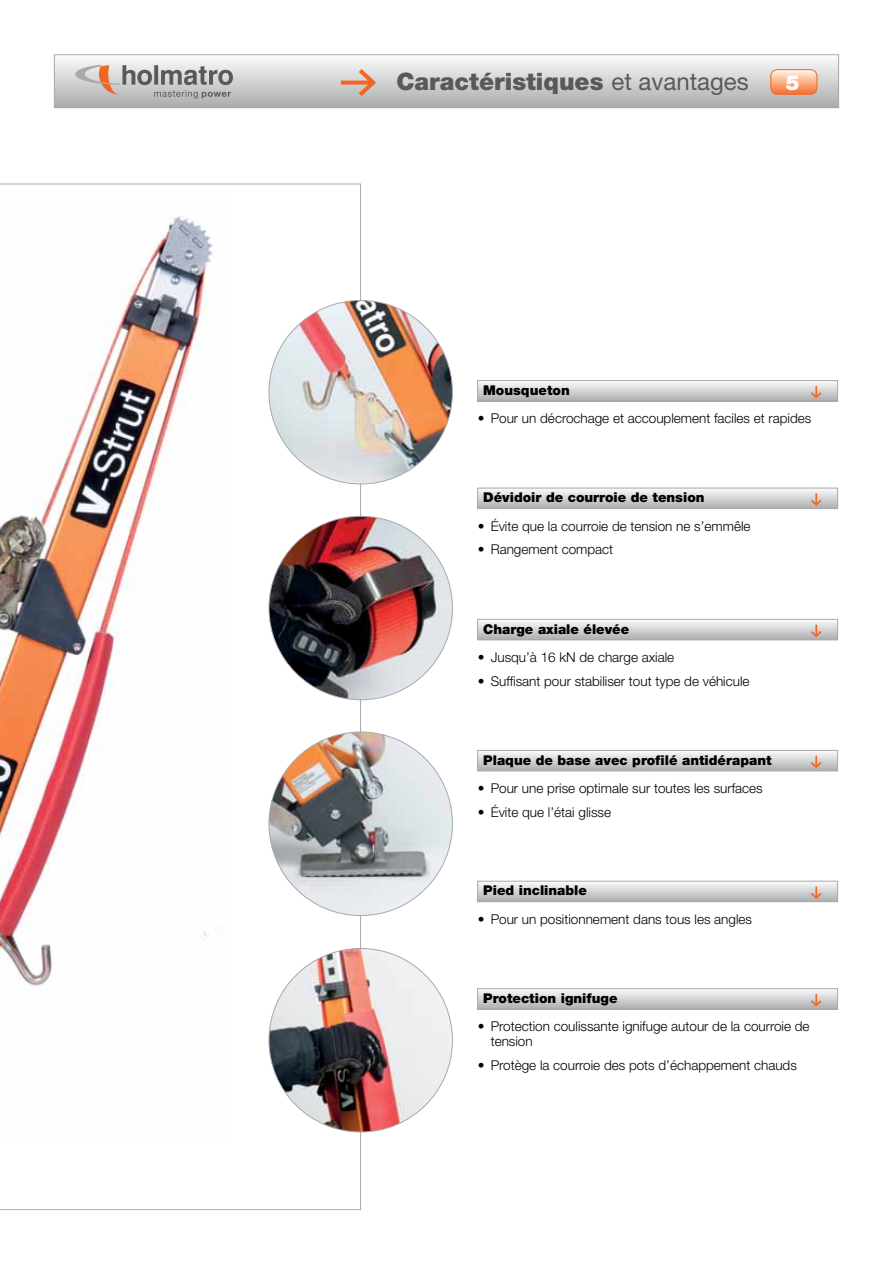
<style>
.page{position:relative;width:893px;height:1263px;background:#fff}
.page>*{position:absolute;margin:0;border:0;box-sizing:border-box;transform-origin:0 0}
.t1{font:900 24px "Helvetica Neue LT Std";color:#58595b}
.t2{font:900 20.55px "Helvetica Neue LT Std";color:#fff}
.t3{font:300 13.5px/15px "Helvetica Neue LT Std";color:#000}
.t4{font:900 13.5px "Helvetica Neue LT Std";color:#000}
.s1{font-weight:400}
</style>
<div class="page">
<div style="left:54px;top:55px;width:785px;height:53px;background:linear-gradient(to bottom,#fbfbfc,#a9abae)"></div>
<div style="left:54px;top:54px;width:785px;height:54px;border:1px solid #a7a9ac"></div>
<svg style="left:771px;top:70px;width:46px;height:24px"></svg>
<div style="left:770px;top:69px;width:47px;height:26px;border:1px solid #f26522;border-radius:7px"></div>
<svg style="left:75px;top:65px;width:158px;height:34px;background:#b5b1b0"></svg>
<svg style="left:0;top:184px;width:361px;height:1026px"></svg>
<svg style="left:479px;top:383px;width:357px;height:16px;background:#d2d4d5"></svg>
<div style="left:477px;top:380px;width:361px;height:21px;border:1px solid #a7a9ac"></div>
<svg style="left:809px;top:386px;width:14px;height:14px"></svg>
<svg style="left:479px;top:490px;width:357px;height:17px;background:#d2d3d5"></svg>
<div style="left:477px;top:488px;width:361px;height:21px;border:1px solid #a7a9ac"></div>
<svg style="left:809px;top:493px;width:14px;height:14px"></svg>
<svg style="left:479px;top:621px;width:357px;height:17px;background:#d3d5d6"></svg>
<div style="left:477px;top:619px;width:361px;height:21px;border:1px solid #a7a9ac"></div>
<svg style="left:809px;top:625px;width:14px;height:13px"></svg>
<svg style="left:479px;top:752px;width:357px;height:17px;background:#d3d5d6"></svg>
<div style="left:477px;top:750px;width:361px;height:21px;border:1px solid #a7a9ac"></div>
<svg style="left:809px;top:756px;width:14px;height:13px"></svg>
<svg style="left:479px;top:883px;width:357px;height:17px;background:#d3d4d5"></svg>
<div style="left:477px;top:881px;width:361px;height:21px;border:1px solid #a7a9ac"></div>
<svg style="left:809px;top:886px;width:14px;height:14px"></svg>
<svg style="left:479px;top:991px;width:357px;height:16px;background:#d2d4d5"></svg>
<div style="left:477px;top:988px;width:361px;height:21px;border:1px solid #a7a9ac"></div>
<svg style="left:809px;top:994px;width:14px;height:14px"></svg>
<img style="left:269px;top:516px;width:183px;height:184px;border-radius:92px">
<img style="left:269px;top:732px;width:183px;height:183px;border-radius:92px">
<img style="left:269px;top:948px;width:183px;height:184px;border-radius:92px">
<img style="left:269px;top:300px;width:183px;height:184px;border-radius:92px">
<svg style="left:341px;top:81px;width:13px;height:4px"></svg>
<svg style="left:354px;top:65px;width:25px;height:35px"></svg>
<h1 class="t1" style="left:396px;top:67px;width:354px">Caractéristiques <span class="s1">et avantages</span></h1>
<h2 class="t2" style="left:786px;top:70px;width:15px">5</h2>
<p class="t4" style="left:483px;top:382px;width:88px">Mousqueton</p>
<p class="t3" style="left:478px;top:411px;width:335px">• Pour un décrochage et accouplement faciles et rapides</p>
<p class="t4" style="left:483px;top:489px;width:223px">Dévidoir de courroie de tension</p>
<p class="t3" style="left:478px;top:518px;width:274px">• Évite que la courroie de tension ne s’emmêle</p>
<p class="t3" style="left:478px;top:542px;width:137px">• Rangement compact</p>
<p class="t4" style="left:483px;top:621px;width:148px">Charge axiale élevée</p>
<p class="t3" style="left:478px;top:649px;width:198px">• Jusqu’à 16 kN de charge axiale</p>
<p class="t3" style="left:478px;top:673px;width:273px">• Suffisant pour stabiliser tout type de véhicule</p>
<p class="t4" style="left:483px;top:752px;width:290px">Plaque de base avec profilé antidérapant</p>
<p class="t3" style="left:478px;top:780px;width:286px">• Pour une prise optimale sur toutes les surfaces</p>
<p class="t3" style="left:478px;top:804px;width:135px">• Évite que l’étai glisse</p>
<p class="t4" style="left:483px;top:882px;width:105px">Pied inclinable</p>
<p class="t3" style="left:478px;top:911px;width:276px">• Pour un positionnement dans tous les angles</p>
<p class="t4" style="left:483px;top:990px;width:136px">Protection ignifuge</p>
<p class="t3" style="left:491px;top:1019px;width:320px;text-indent:-13px">• Protection coulissante ignifuge autour de la courroie de tension</p>
<p class="t3" style="left:478px;top:1057px;width:320px">• Protège la courroie des pots d’échappement chauds</p>
</div>
